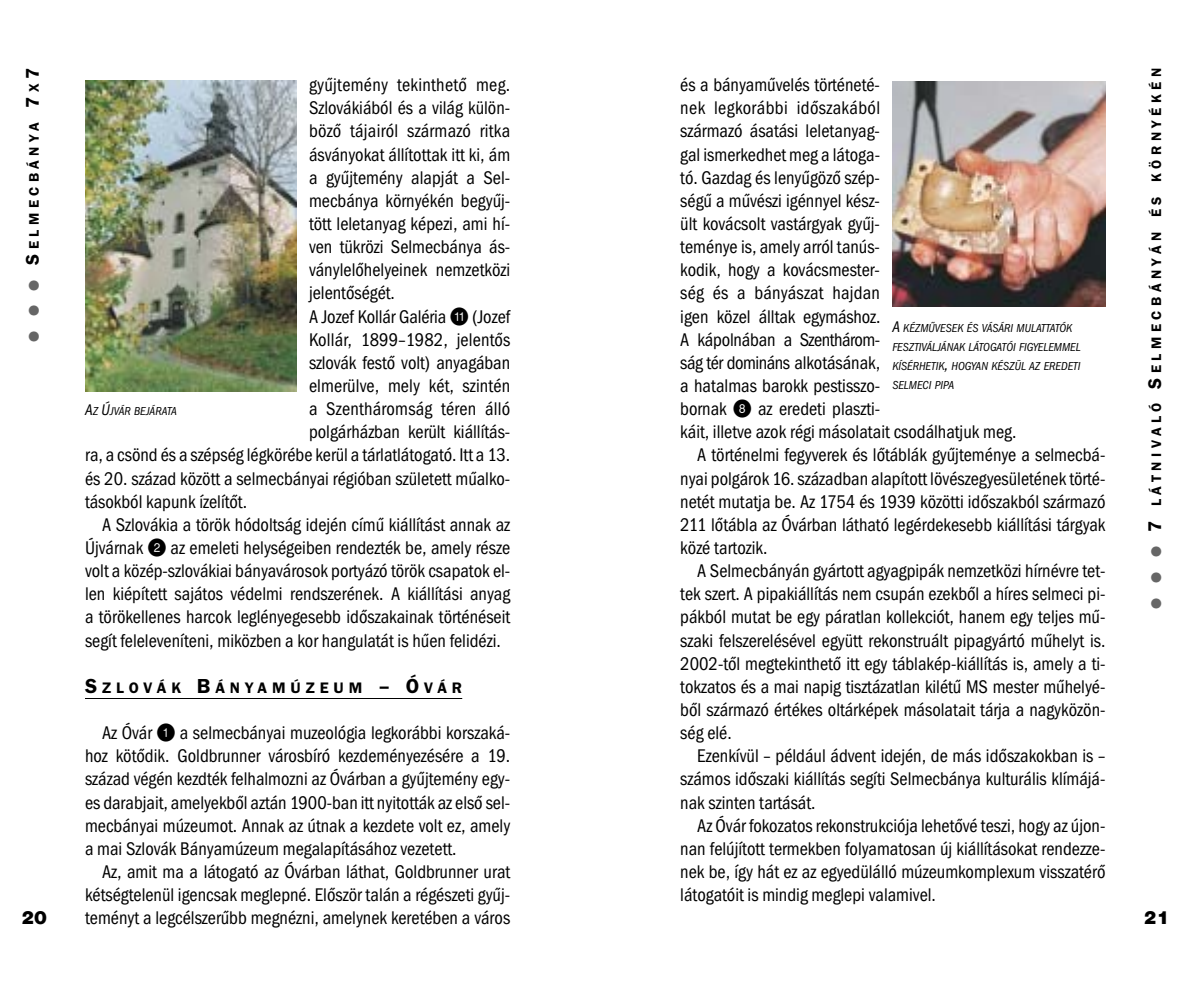
<style>
.page{position:relative;width:1190px;height:992px;background:#fff}
.page>*{position:absolute;margin:0;border:0;box-sizing:border-box;transform-origin:0 0}
.t1{font:condensed 19px/23.2px "Franklin Gothic Itc TCE";color:#000;text-align:justify}
.t2{font:condensed 19px "Franklin Gothic Itc TCE";letter-spacing:-.025em;color:#000}
.t3{font:condensed 19px "Franklin Gothic Itc TCE";letter-spacing:.02em;color:#000}
.t4{font:900 19px "Nimbus Sans DCE";color:#000}
.t5{font:600 15.8px "Franklin Gothic Itc TCE";letter-spacing:.315em;color:#000}
.t6{font:600 14.2px "Franklin Gothic Itc TCE";letter-spacing:.315em;color:#000}
.t7{font:italic condensed 12px/19px "Franklin Gothic Itc TCE";color:#000}
.s1{color:#666}
.s2{font-size:19px}
.s3{font-family:"A Numerics P03";font-stretch:normal}
.s4{font-size:21px}
.s5{font-size:16px}
</style>
<div class="page">
<hr style="left:85px;top:698px;width:377px;height:1px;background:#000">
<img style="left:892px;top:81px;width:214px;height:226px">
<img style="left:85px;top:81px;width:212px;height:311px">
<p class="t6" style="left:29px;top:342px;width:275px;rotate:-90deg"><span class="s1">●</span> <span class="s1">●</span> <span class="s1">●</span> <span class="s2">S</span>ELMECBÁNYA <span class="s2">7</span>X<span class="s2">7</span></p>
<p class="t4" style="left:21px;top:911px;width:27px">20</p>
<p class="t1" style="left:309px;top:75px;width:203px">gyűjtemény tekinthető meg.</p>
<p class="t1" style="left:309px;top:98px;width:203px">Szlovákiából és a világ külön-</p>
<p class="t1" style="left:309px;top:121px;width:203px">böző tájairól származó ritka</p>
<p class="t1" style="left:309px;top:144px;width:203px">ásványokat állítottak itt ki, ám</p>
<p class="t1" style="left:309px;top:168px;width:203px">a gyűjtemény alapját a Sel-</p>
<p class="t1" style="left:309px;top:191px;width:203px">mecbánya környékén begyűj-</p>
<p class="t1" style="left:309px;top:214px;width:203px">tött leletanyag képezi, ami hí-</p>
<p class="t1" style="left:309px;top:237px;width:203px">ven tükrözi Selmecbánya ás-</p>
<p class="t1" style="left:309px;top:260px;width:203px">ványlelőhelyeinek nemzetközi</p>
<p class="t1" style="left:309px;top:283px;width:87px">jelentőségét.</p>
<p class="t1" style="left:309px;top:306px;width:203px">A Jozef Kollár Galéria <span class="s3">{</span> (Jozef</p>
<p class="t1" style="left:309px;top:330px;width:203px">Kollár, 1899–1982, jelentős</p>
<p class="t1" style="left:309px;top:353px;width:203px">szlovák festő volt) anyagában</p>
<p class="t1" style="left:309px;top:376px;width:203px">elmerülve, mely két, szintén</p>
<p class="t1" style="left:309px;top:399px;width:203px">a Szentháromság téren álló</p>
<p class="t1" style="left:309px;top:422px;width:203px">polgárházban került kiállítás-</p>
<p class="t1" style="left:85px;top:445px;width:427px">ra, a csönd és a szépség légkörébe kerül a tárlatlátogató. Itt a 13.</p>
<p class="t1" style="left:85px;top:468px;width:427px">és 20. század között a selmecbányai régióban született műalko-</p>
<p class="t1" style="left:85px;top:492px;width:164px">tásokból kapunk ízelítőt.</p>
<p class="t1" style="left:102px;top:515px;width:410px">A Szlovákia a török hódoltság idején című kiállítást annak az</p>
<p class="t1" style="left:85px;top:538px;width:427px">Újvárnak <span class="s3">W</span> az emeleti helységeiben rendezték be, amely része</p>
<p class="t1" style="left:85px;top:561px;width:427px">volt a közép-szlovákiai bányavárosok portyázó török csapatok el-</p>
<p class="t1" style="left:85px;top:584px;width:427px">len kiépített sajátos védelmi rendszerének. A kiállítási anyag</p>
<p class="t1" style="left:85px;top:607px;width:427px">a törökellenes harcok leglényegesebb időszakainak történéseit</p>
<p class="t1" style="left:85px;top:630px;width:417px">segít feleleveníteni, miközben a kor hangulatát is hűen felidézi.</p>
<p class="t5" style="left:85px;top:682px;width:379px"><span class="s4">S</span>ZLOVÁK <span class="s4">B</span>ÁNYAMÚZEUM <span class="s4">– Ó</span>VÁR</p>
<p class="t1" style="left:85px;top:723px;width:427px;text-indent:17px">Az Óvár <span class="s3">Q</span> a selmecbányai muzeológia legkorábbi korszaká&shy;hoz kötődik. Goldbrunner városbíró kezdeményezésére a 19. század végén kezdték felhalmozni az Óvárban a gyűjtemény egy&shy;es darabjait, amelyekből aztán 1900-ban itt nyitották az első sel&shy;mecbányai múzeumot. Annak az útnak a kezdete volt ez, amely a mai Szlovák Bányamúzeum megalapításához vezetett.</p>
<p class="t1" style="left:85px;top:862px;width:427px;text-indent:17px">Az, amit ma a látogató az Óvárban láthat, Goldbrunner urat kétségtelenül igencsak meglepné. Először talán a régészeti gyűj&shy;teményt a legcélszerűbb megnézni, amelynek keretében a város</p>
<p class="t7" style="left:85px;top:403px;width:93px"><span class="s5">A</span>Z <span class="s5">Ú</span>JVÁR BEJÁRATA</p>
<p class="t1" style="left:680px;top:75px;width:201px">és a bányaművelés történeté-</p>
<p class="t3" style="left:680px;top:101px;width:201px">nek legkorábbi időszakából</p>
<p class="t1" style="left:680px;top:121px;width:201px">származó ásatási leletanyag-</p>
<p class="t1" style="left:680px;top:144px;width:201px">gal ismerkedhet meg a látoga-</p>
<p class="t1" style="left:680px;top:168px;width:201px">tó. Gazdag és lenyűgöző szép-</p>
<p class="t1" style="left:680px;top:191px;width:201px">ségű a művészi igénnyel kész-</p>
<p class="t1" style="left:680px;top:214px;width:201px">ült kovácsolt vastárgyak gyűj-</p>
<p class="t1" style="left:680px;top:237px;width:201px">teménye is, amely arról tanús-</p>
<p class="t1" style="left:680px;top:260px;width:201px">kodik, hogy a kovácsmester-</p>
<p class="t1" style="left:680px;top:283px;width:201px">ség és a bányászat hajdan</p>
<p class="t1" style="left:680px;top:306px;width:202px">igen közel álltak egymáshoz.</p>
<p class="t1" style="left:680px;top:330px;width:202px">A kápolnában a Szenthárom-</p>
<p class="t2" style="left:680px;top:355px;width:202px">ság tér domináns alkotásának,</p>
<p class="t1" style="left:680px;top:376px;width:202px">a hatalmas barokk pestisszo-</p>
<p class="t1" style="left:680px;top:399px;width:201px">bornak <span class="s3">I</span> az eredeti plaszti-</p>
<p class="t1" style="left:680px;top:422px;width:338px">káit, illetve azok régi másolatait csodálhatjuk meg.</p>
<p class="t1" style="left:697px;top:445px;width:410px">A történelmi fegyverek és lőtáblák gyűjteménye a selmecbá-</p>
<p class="t1" style="left:680px;top:468px;width:427px">nyai polgárok 16. században alapított lövészegyesületének törté-</p>
<p class="t1" style="left:680px;top:492px;width:427px">netét mutatja be. Az 1754 és 1939 közötti időszakból származó</p>
<p class="t1" style="left:680px;top:515px;width:427px">211 lőtábla az Óvárban látható legérdekesebb kiállítási tárgyak</p>
<p class="t1" style="left:680px;top:538px;width:89px">közé tartozik.</p>
<p class="t1" style="left:697px;top:561px;width:410px">A Selmecbányán gyártott agyagpipák nemzetközi hírnévre tet-</p>
<p class="t1" style="left:680px;top:584px;width:427px">tek szert. A pipakiállítás nem csupán ezekből a híres selmeci pi-</p>
<p class="t1" style="left:680px;top:607px;width:427px">pákból mutat be egy páratlan kollekciót, hanem egy teljes mű-</p>
<p class="t1" style="left:680px;top:630px;width:427px">szaki felszerelésével együtt rekonstruált pipagyártó műhelyt is.</p>
<p class="t1" style="left:680px;top:654px;width:427px">2002-től megtekinthető itt egy táblakép-kiállítás is, amely a ti-</p>
<p class="t1" style="left:680px;top:677px;width:427px">tokzatos és a mai napig tisztázatlan kilétű MS mester műhelyé-</p>
<p class="t1" style="left:680px;top:700px;width:427px">ből származó értékes oltárképek másolatait tárja a nagyközön-</p>
<p class="t1" style="left:680px;top:723px;width:53px">ség elé.</p>
<p class="t1" style="left:697px;top:746px;width:410px">Ezenkívül – például ádvent idején, de más időszakokban is –</p>
<p class="t1" style="left:680px;top:769px;width:427px">számos időszaki kiállítás segíti Selmecbánya kulturális klímájá-</p>
<p class="t1" style="left:680px;top:792px;width:137px">nak szinten tartását.</p>
<p class="t1" style="left:697px;top:816px;width:410px">Az Óvár fokozatos rekonstrukciója lehetővé teszi, hogy az újon-</p>
<p class="t1" style="left:680px;top:839px;width:427px">nan felújított termekben folyamatosan új kiállításokat rendezze-</p>
<p class="t1" style="left:680px;top:862px;width:427px">nek be, így hát ez az egyedülálló múzeumkomplexum visszatérő</p>
<p class="t1" style="left:680px;top:885px;width:257px">látogatóit is mindig meglepi valamivel.</p>
<p class="t7" style="left:892px;top:319px;width:190px"><span class="s5">A</span> KÉZMŰVESEK ÉS VÁSÁRI MULATTATÓK<br>FESZTIVÁLJÁNAK LÁTOGATÓI FIGYELEMMEL<br>KÍSÉRHETIK<span class="s5">,</span> HOGYAN KÉSZÜL AZ EREDETI<br>SELMECI PIPA</p>
<p class="t6" style="left:1151px;top:609px;width:542px;rotate:-90deg"><span class="s1">●</span> <span class="s1">●</span> <span class="s1">●</span> <span class="s2">7</span> LÁTNIVALÓ <span class="s2">S</span>ELMECBÁNYÁN ÉS KÖRNYÉKÉN</p>
<p class="t4" style="left:1144px;top:911px;width:27px">21</p>
</div>
